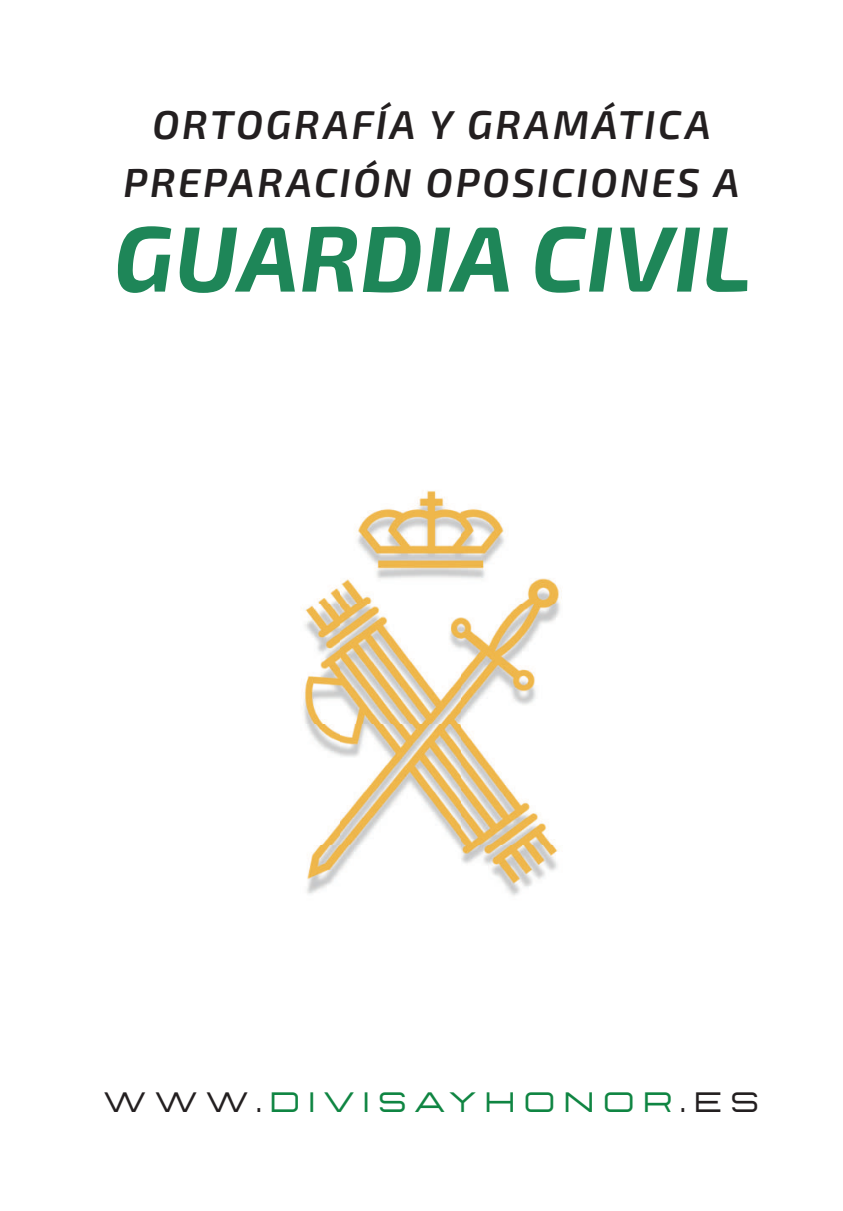
<style>
.page{position:relative;width:843px;height:1211px;background:#fff}
.page>*{position:absolute;margin:0;border:0;box-sizing:border-box;transform-origin:0 0}
.t1{font:italic 700 92.75px "Exo 2";letter-spacing:.01em;color:#1e8658}
.t2{font:italic 600 40.25px/57.8px "Exo 2";letter-spacing:.065em;color:#231f20;text-align:center}
.t3{font:28px "Technovier";letter-spacing:.31em;color:#0f8542}
.s1{color:#231f20}
</style>
<div class="page">
<img style="left:301px;top:490px;width:261px;height:406px">
<p class="t2" style="left:124px;top:95px;width:617px">ORTOGRAFÍA Y GRAMÁTICA<br>PREPARACIÓN OPOSICIONES A</p>
<h1 class="t1" style="left:114px;top:194px;width:639px">GUARDIA CIVIL</h1>
<p class="t3" style="left:104px;top:1086px;width:656px"><span class="s1">WWW.</span>DIVISAYHONOR<span class="s1">.ES</span></p>
</div>
